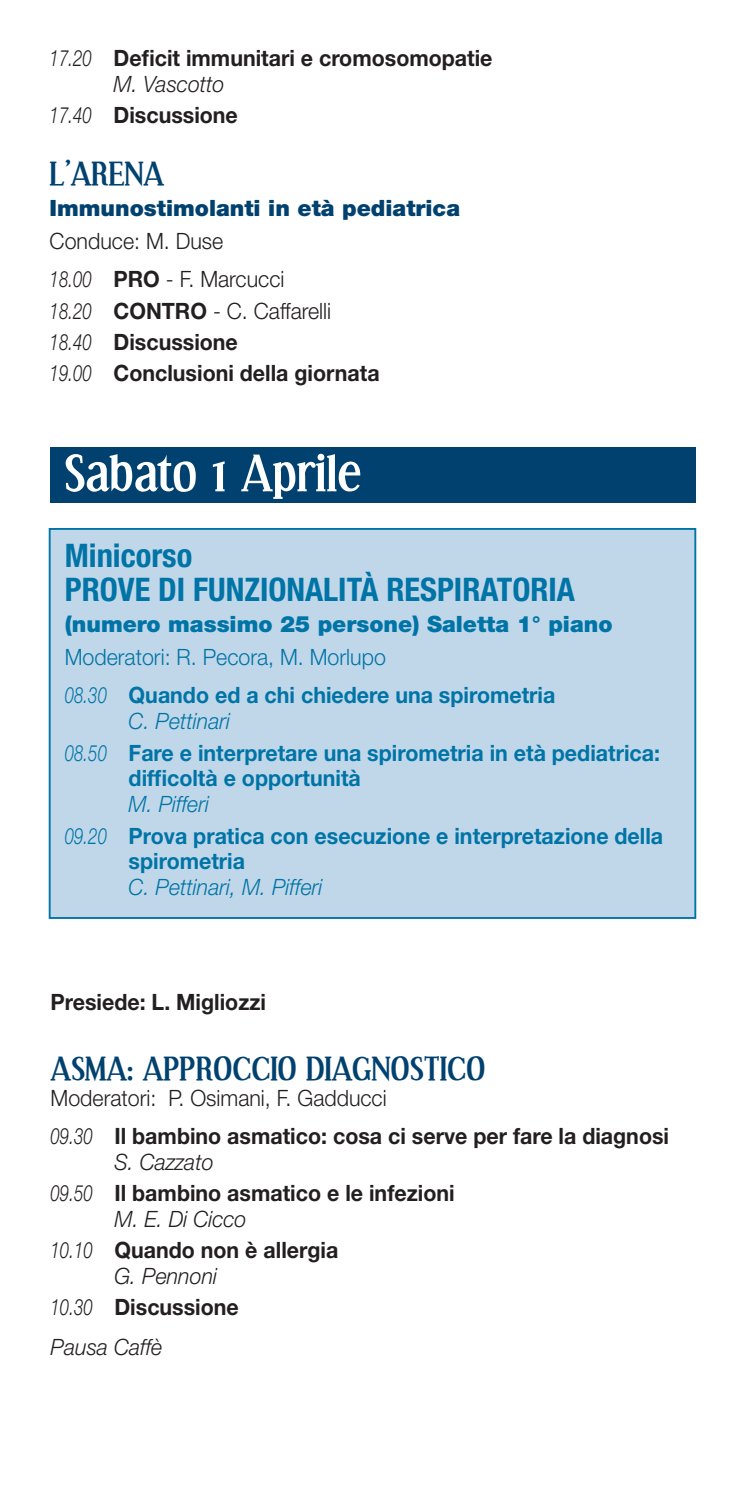
<style>
.page{position:relative;width:745px;height:1489px;background:#fff}
.page>*{position:absolute;margin:0;border:0;box-sizing:border-box;transform-origin:0 0}
.t1{font:700 50px "Effloresce";color:#fff}
.t2{font:700 condensed 32.5px/34px "Helvetica Neue LT Std";color:#0074a6}
.t3{font:700 32.5px "Effloresce";color:#01416f}
.t4{font:700 22.5px/31.2px "Helvetica Neue LT Std";color:#231f20;scale:.95 1}
.t5{font:700 22.5px/31.2px "Helvetica Neue LT Std";color:#0074a6;scale:.95 1}
.t6{font:900 22.5px "Helvetica Neue LT Std";color:#0074a6}
.t7{font:italic 300 22.5px/31.2px "Helvetica Neue LT Std";color:#231f20;scale:.95 1}
.t8{font:300 22.5px/38.2px "Helvetica Neue LT Std";color:#231f20;scale:.95 1}
.t9{font:900 22.5px "Helvetica Neue LT Std";color:#01416f}
.t10{font:italic 300 22.5px "Helvetica Neue LT Std";color:#0074a6;scale:.95 1}
.s1{font-weight:300;font-style:italic}
.s2{font-style:italic}
.s3{font-weight:700}
.s4{font-weight:300}
.s5{font-weight:700;font-style:normal}
</style>
<div class="page">
<div style="left:50px;top:447px;width:644px;height:55px;background:#01416f"></div>
<div style="left:50px;top:529px;width:644px;height:388px;background:#c0d7e9"></div>
<div style="left:49px;top:528px;width:646px;height:390px;border:2px solid #0074a6"></div>
<p class="t4" style="left:113px;top:44px;width:400px;line-height:25.8px;text-indent:-64px"><span class="s1">17.20</span> Deficit immunitari e cromosomopatie<br><span class="s1">M. Vascotto</span></p>
<p class="t4" style="left:50px;top:99px;width:199px"><span class="s1">17.40</span> Discussione</p>
<h2 class="t3" style="left:50px;top:156px;width:115px">L’ARENA</h2>
<p class="t9" style="left:50px;top:194px;width:412px">Immunostimolanti in età pediatrica</p>
<p class="t8" style="left:50px;top:221px;width:248px">Conduce: M. Duse<br><span class="s2">18.00</span> <span class="s3">PRO</span> - F. Marcucci</p>
<p class="t4" style="left:50px;top:294px;width:349px"><span class="s1">18.20</span> CONTRO <span class="s4">- C. Caffarelli<br></span><span class="s1">18.40</span> Discussione<br><span class="s1">19.00</span> Conclusioni della giornata</p>
<h1 class="t1" style="left:64px;top:446px;width:299px">Sabato 1 Aprile</h1>
<h2 class="t2" style="left:65px;top:538px;width:511px">Minicorso<br>PROVE DI FUNZIONALITÀ RESPIRATORIA</h2>
<p class="t6" style="left:65px;top:610px;width:549px">(numero massimo 25 persone) Saletta 1° piano</p>
<p class="t5" style="left:65px;top:637px;width:517px;line-height:38.2px"><span class="s4">Moderatori: R. Pecora, M. Morlupo<br></span><span class="s1">08.30</span> Quando ed a chi chiedere una spirometria</p>
<p class="t5" style="left:65px;top:705px;width:627px;text-indent:64px"><span class="s1">C. Pettinari<br>08.50</span> Fare e interpretare una spirometria in età pediatrica:</p>
<p class="t5" style="left:129px;top:762px;width:246px">difficoltà e opportunità</p>
<p class="t5" style="left:65px;top:788px;width:631px;text-indent:64px"><span class="s1">M. Pifferi<br>09.20</span> Prova pratica con esecuzione e interpretazione della</p>
<p class="t5" style="left:129px;top:845px;width:124px">spirometria</p>
<p class="t10" style="left:129px;top:873px;width:205px">C. Pettinari, M. Pifferi</p>
<p class="t4" style="left:51px;top:985px;width:228px">Presiede: L. Migliozzi</p>
<h2 class="t3" style="left:51px;top:1050px;width:436px">ASMA: APPROCCIO DIAGNOSTICO</h2>
<p class="t4" style="left:51px;top:1077px;width:652px;line-height:38.2px"><span class="s4">Moderatori: P. Osimani, F. Gadducci<br></span><span class="s1">09.30</span> Il bambino asmatico: cosa ci serve per fare la diagnosi</p>
<p class="t4" style="left:51px;top:1145px;width:426px;text-indent:64px"><span class="s1">S. Cazzato<br>09.50</span> Il bambino asmatico e le infezioni</p>
<p class="t4" style="left:51px;top:1202px;width:304px;text-indent:64px"><span class="s1">M. E. Di Cicco<br>10.10</span> Quando non è allergia</p>
<p class="t7" style="left:51px;top:1259px;width:199px;text-indent:64px">G. Pennoni<br>10.30 <span class="s5">Discussione</span></p>
<p class="t7" style="left:51px;top:1331px;width:119px">Pausa Caffè</p>
</div>
